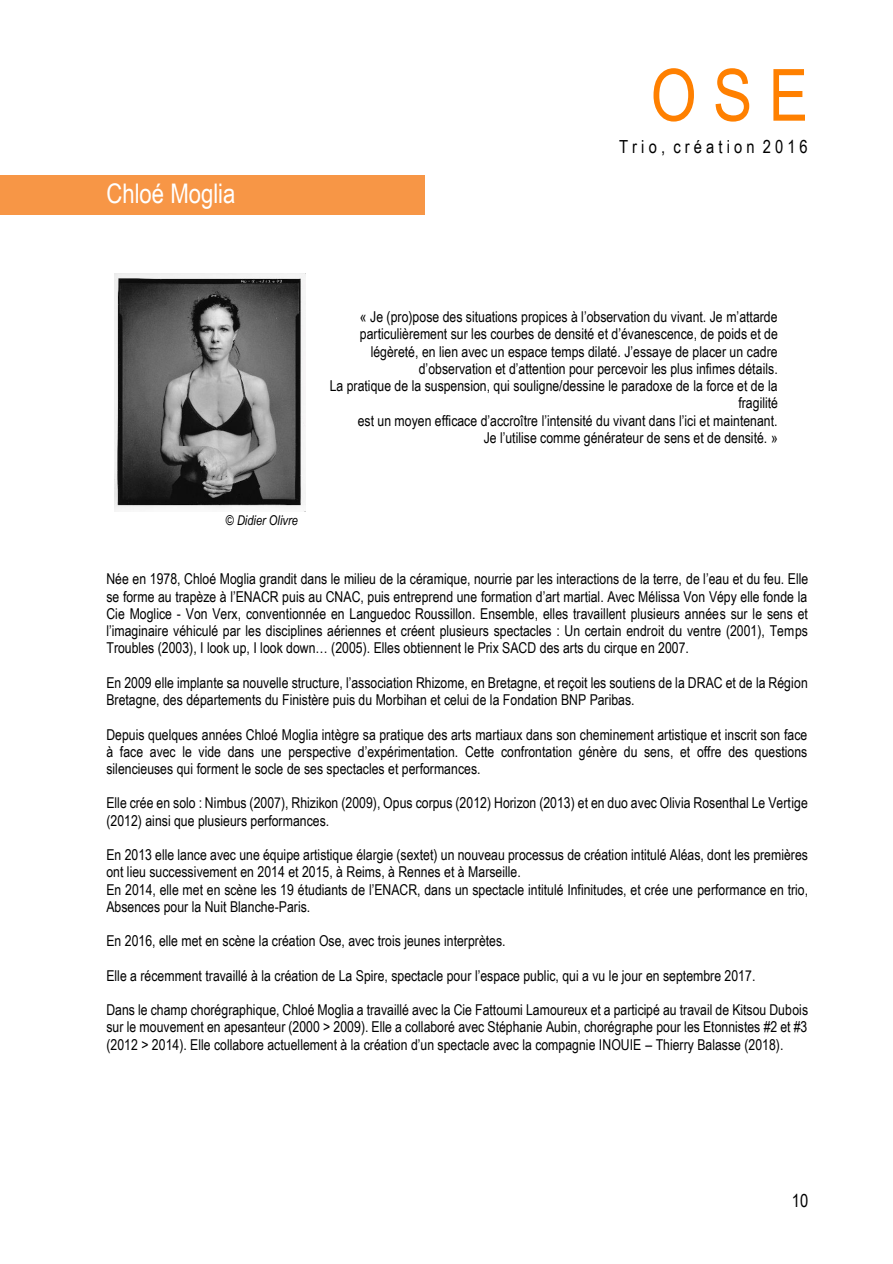
<style>
.page{position:relative;width:893px;height:1264px;background:#fff}
.page>*{position:absolute;margin:0;border:0;box-sizing:border-box;transform-origin:0 0}
.t1{font:72px "Arial Narrow";color:#ff8000}
.t2{font:27px "Arial Narrow";color:#fff}
.t3{font:18px "Arial Narrow";color:#000}
.t4{font:15px/17.2px "Arial Narrow";color:#000;text-align:justify}
.t5{font:italic 13.5px "Arial Narrow";color:#000}
</style>
<div class="page">
<div style="left:0;top:175px;width:425px;height:40px;background:#f79646"></div>
<img style="left:114px;top:273px;width:192px;height:238px">
<h2 class="t2" style="left:106px;top:177px;width:131px">Chloé Moglia</h2>
<h1 class="t1" style="left:650px;top:53px;width:159px">O S E</h1>
<p class="t3" style="left:619px;top:136px;width:190px">T r i o , c r é a t i o n 2 0 1 6</p>
<p class="t5" style="left:226px;top:512px;width:73px">© Didier Olivre</p>
<p class="t4" style="left:329px;top:308px;width:450px;text-align:right">« Je (pro)pose des situations propices à l’observation du vivant. Je m’attarde particulièrement sur les courbes de densité et d’évanescence, de poids et de légèreté, en lien avec un espace temps dilaté. J’essaye de placer un cadre d’observation et d’attention pour percevoir les plus infimes détails.<br>La pratique de la suspension, qui souligne/dessine le paradoxe de la force et de la fragilité<br>est un moyen efficace d’accroître l’intensité du vivant dans l’ici et maintenant.<br>Je l’utilise comme générateur de sens et de densité. »</p>
<p class="t4" style="left:106px;top:570px;width:703px">Née en 1978, Chloé Moglia grandit dans le milieu de la céramique, nourrie par les interactions de la terre, de l’eau et du feu. Elle se forme au trapèze à l’ENACR puis au CNAC, puis entreprend une formation d’art martial. Avec Mélissa Von Vépy elle fonde la Cie Moglice - Von Verx, conventionnée en Languedoc Roussillon. Ensemble, elles travaillent plusieurs années sur le sens et l’imaginaire véhiculé par les disciplines aériennes et créent plusieurs spectacles : Un certain endroit du ventre (2001), Temps Troubles (2003), I look up, I look down… (2005). Elles obtiennent le Prix SACD des arts du cirque en 2007.</p>
<p class="t4" style="left:106px;top:673px;width:702px">En 2009 elle implante sa nouvelle structure, l’association Rhizome, en Bretagne, et reçoit les soutiens de la DRAC et de la Région<br>Bretagne, des départements du Finistère puis du Morbihan et celui de la Fondation BNP Paribas.</p>
<p class="t4" style="left:106px;top:725px;width:702px">Depuis quelques années Chloé Moglia intègre sa pratique des arts martiaux dans son cheminement artistique et inscrit son face à face avec le vide dans une perspective d’expérimentation. Cette confrontation génère du sens, et offre des questions silencieuses qui forment le socle de ses spectacles et performances.</p>
<p class="t4" style="left:106px;top:794px;width:702px">Elle crée en solo : Nimbus (2007), Rhizikon (2009), Opus corpus (2012) Horizon (2013) et en duo avec Olivia Rosenthal Le Vertige (2012) ainsi que plusieurs performances.</p>
<p class="t4" style="left:106px;top:845px;width:703px;text-align:left">En 2013 elle lance avec une équipe artistique élargie (sextet) un nouveau processus de création intitulé Aléas, dont les premières ont lieu successivement en 2014 et 2015, à Reims, à Rennes et à Marseille.<br>En 2014, elle met en scène les 19 étudiants de l’ENACR, dans un spectacle intitulé Infinitudes, et crée une performance en trio, Absences pour la Nuit Blanche-Paris.</p>
<p class="t4" style="left:106px;top:931px;width:400px">En 2016, elle met en scène la création Ose, avec trois jeunes interprètes.</p>
<p class="t4" style="left:106px;top:966px;width:650px">Elle a récemment travaillé à la création de La Spire, spectacle pour l’espace public, qui a vu le jour en septembre 2017.</p>
<p class="t4" style="left:106px;top:1000px;width:703px">Dans le champ chorégraphique, Chloé Moglia a travaillé avec la Cie Fattoumi Lamoureux et a participé au travail de Kitsou Dubois sur le mouvement en apesanteur (2000 &gt; 2009). Elle a collaboré avec Stéphanie Aubin, chorégraphe pour les Etonnistes #2 et #3 (2012 &gt; 2014). Elle collabore actuellement à la création d’un spectacle avec la compagnie INOUIE – Thierry Balasse (2018).</p>
<p class="t3" style="left:791px;top:1189px;width:18px">10</p>
</div>
